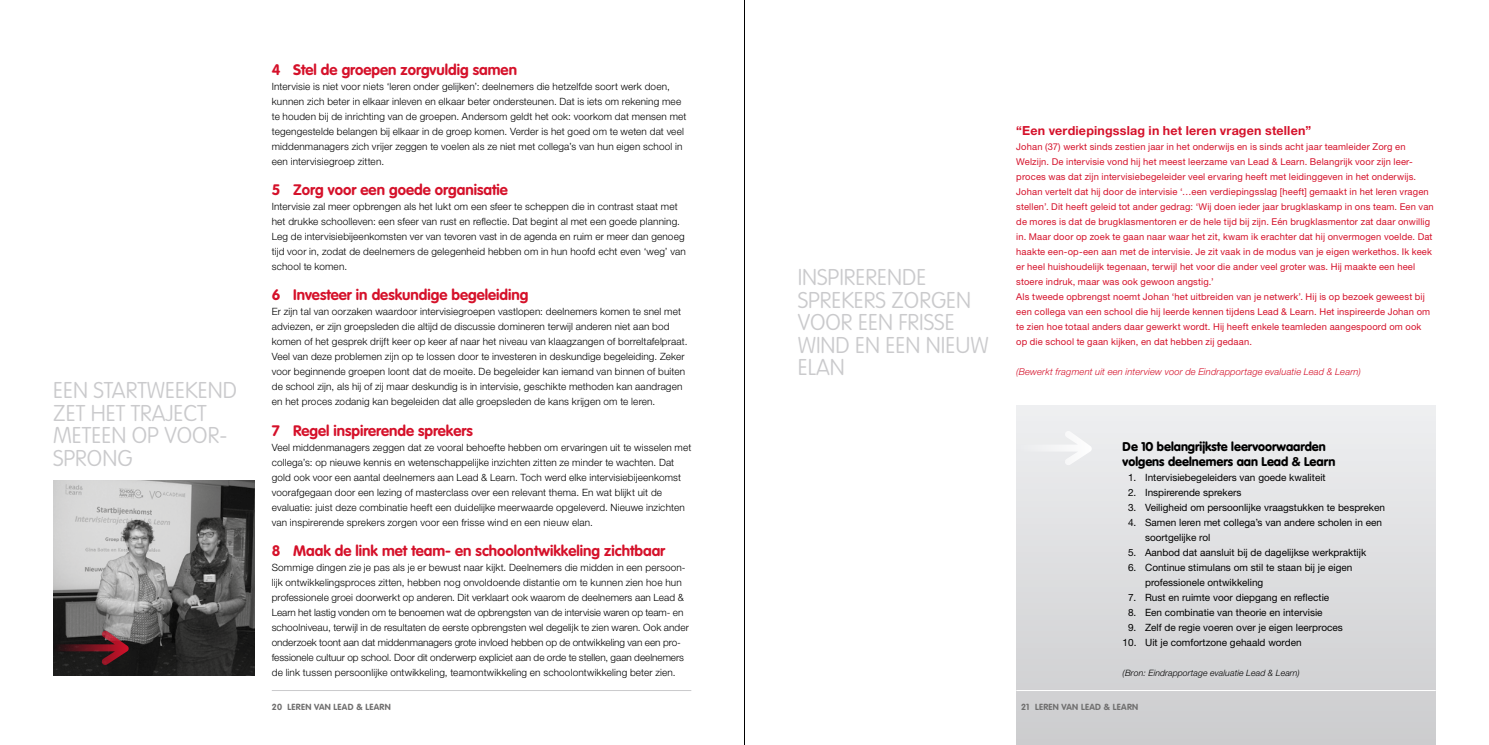
<style>
.page{position:relative;width:1489px;height:745px;background:#fff}
.page>*{position:absolute;margin:0;border:0;box-sizing:border-box;transform-origin:0 0}
.t1{font:100 22.5px/22.5px "VAG Rounded";color:#cacacc}
.t2{font:700 15px "VAG Rounded";color:#d5112a}
.t3{font:900 12.5px/15px "VAG Rounded";color:#000}
.t4{font:700 12.5px "Helvetica Neue";letter-spacing:.015em;color:#d5112a}
.t5{font:300 10px/15px "Helvetica Neue";letter-spacing:.015em;color:#000}
.t6{font:10px/15px "Helvetica Neue";color:#000}
.t7{font:9.38px/15px "Helvetica Neue";letter-spacing:.015em;color:#d5112a}
.t8{font:italic 300 9.38px "Helvetica Neue";letter-spacing:.015em;color:#d5112a}
.t9{font:700 8.75px "VAG Rounded";letter-spacing:.03em;color:#706f6f}
.t10{font:italic 300 8.75px "Helvetica Neue";letter-spacing:.01em;color:#000}
</style>
<div class="page">
<hr style="left:272px;top:689px;width:419px;height:1px;background:#cacacc">
<div style="left:1016px;top:405px;width:419px;height:339px;background:linear-gradient(to bottom,#eeeff1,#ccccce)"></div>
<svg style="left:1016px;top:430px;width:75px;height:35px"></svg>
<hr style="left:1016px;top:689px;width:419px;height:1px;background:#fff">
<img style="left:53px;top:480px;width:201px;height:195px">
<svg style="left:53px;top:630px;width:76px;height:35px;background:#4a282c"></svg>
<hr style="left:744px;top:0;width:1px;height:744px;background:#000">
<h1 class="t1" style="left:53px;top:378px;width:185px">EEN STARTWEEKEND<br>ZET HET TRAJECT<br>METEEN OP VOOR-<br>SPRONG</h1>
<h2 class="t2" style="left:272px;top:61px;width:247px">4 Stel de groepen zorgvuldig samen</h2>
<p class="t5" style="left:272px;top:79px;width:416px">Intervisie is niet voor niets ‘leren onder gelijken’: deelnemers die hetzelfde soort werk doen, kunnen zich beter in elkaar inleven en elkaar beter ondersteunen. Dat is iets om rekening mee te houden bij de inrichting van de groepen. Andersom geldt het ook: voorkom dat mensen met tegengestelde belangen bij elkaar in de groep komen. Verder is het goed om te weten dat veel middenmanagers zich vrijer zeggen te voelen als ze niet met collega’s van hun eigen school in een intervisiegroep zitten.</p>
<h2 class="t2" style="left:272px;top:181px;width:237px">5 Zorg voor een goede organisatie</h2>
<p class="t5" style="left:272px;top:199px;width:415px">Intervisie zal meer opbrengen als het lukt om een sfeer te scheppen die in contrast staat met het drukke schoolleven: een sfeer van rust en reflectie. Dat begint al met een goede planning.<br>Leg de intervisiebijeenkomsten ver van tevoren vast in de agenda en ruim er meer dan genoeg tijd voor in, zodat de deelnemers de gelegenheid hebben om in hun hoofd echt even ‘weg’ van school te komen.</p>
<h2 class="t2" style="left:272px;top:286px;width:258px">6 Investeer in deskundige begeleiding</h2>
<p class="t5" style="left:272px;top:304px;width:417px">Er zijn tal van oorzaken waardoor intervisiegroepen vastlopen: deelnemers komen te snel met adviezen, er zijn groepsleden die altijd de discussie domineren terwijl anderen niet aan bod komen of het gesprek drijft keer op keer af naar het niveau van klaagzangen of borreltafelpraat.<br>Veel van deze problemen zijn op te lossen door te investeren in deskundige begeleiding. Zeker voor beginnende groepen loont dat de moeite. De begeleider kan iemand van binnen of buiten de school zijn, als hij of zij maar deskundig is in intervisie, geschikte methoden kan aandragen en het proces zodanig kan begeleiden dat alle groepsleden de kans krijgen om te leren.</p>
<h2 class="t2" style="left:272px;top:421px;width:202px">7 Regel inspirerende sprekers</h2>
<p class="t5" style="left:272px;top:439px;width:421px">Veel middenmanagers zeggen dat ze vooral behoefte hebben om ervaringen uit te wisselen met collega’s: op nieuwe kennis en wetenschappelijke inzichten zitten ze minder te wachten. Dat gold ook voor een aantal deelnemers aan Lead &amp; Learn. Toch werd elke intervisiebijeenkomst voorafgegaan door een lezing of masterclass over een relevant thema. En wat blijkt uit de evaluatie: juist deze combinatie heeft een duidelijke meerwaarde opgeleverd. Nieuwe inzichten van inspirerende sprekers zorgen voor een frisse wind en een nieuw elan.</p>
<h2 class="t2" style="left:272px;top:541px;width:395px">8 Maak de link met team- en schoolontwikkeling zichtbaar</h2>
<p class="t5" style="left:272px;top:559px;width:418px">Sommige dingen zie je pas als je er bewust naar kijkt. Deelnemers die midden in een persoon&shy;lijk ontwikkelingsproces zitten, hebben nog onvoldoende distantie om te kunnen zien hoe hun professionele groei doorwerkt op anderen. Dit verklaart ook waarom de deelnemers aan Lead &amp; Learn het lastig vonden om te benoemen wat de opbrengsten van de intervisie waren op team- en schoolniveau, terwijl in de resultaten de eerste opbrengsten wel degelijk te zien waren. Ook ander onderzoek toont aan dat middenmanagers grote invloed hebben op de ontwikkeling van een pro&shy;fessionele cultuur op school. Door dit onderwerp expliciet aan de orde te stellen, gaan deelnemers de link tussen persoonlijke ontwikkeling, teamontwikkeling en schoolontwikkeling beter zien.</p>
<p class="t9" style="left:272px;top:701px;width:120px">20 LEREN VAN LEAD &amp; LEARN</p>
<h1 class="t1" style="left:797px;top:266px;width:193px">INSPIRERENDE<br>SPREKERS ZORGEN<br>VOOR EEN FRISSE<br>WIND EN EEN NIEUW<br>ELAN</h1>
<p class="t4" style="left:1016px;top:123px;width:296px">“Een verdiepingsslag in het leren vragen stellen”</p>
<p class="t7" style="left:1016px;top:139px;width:419px">Johan (37) werkt sinds zestien jaar in het onderwijs en is sinds acht jaar teamleider Zorg en Welzijn. De intervisie vond hij het meest leerzame van Lead &amp; Learn. Belangrijk voor zijn leer&shy;proces was dat zijn intervisiebegeleider veel ervaring heeft met leidinggeven in het onderwijs.<br>Johan vertelt dat hij door de intervisie ‘…een verdiepingsslag [heeft] gemaakt in het leren vragen stellen’. Dit heeft geleid tot ander gedrag: ‘Wij doen ieder jaar brugklaskamp in ons team. Een van de mores is dat de brugklasmentoren er de hele tijd bij zijn. Eén brugklasmentor zat daar onwillig in. Maar door op zoek te gaan naar waar het zit, kwam ik erachter dat hij onvermogen voelde. Dat haakte een-op-een aan met de intervisie. Je zit vaak in de modus van je eigen werkethos. Ik keek er heel huishoudelijk tegenaan, terwijl het voor die ander veel groter was. Hij maakte een heel stoere indruk, maar was ook gewoon angstig.’<br>Als tweede opbrengst noemt Johan ‘het uitbreiden van je netwerk’. Hij is op bezoek geweest bij een collega van een school die hij leerde kennen tijdens Lead &amp; Learn. Het inspireerde Johan om te zien hoe totaal anders daar gewerkt wordt. Hij heeft enkele teamleden aangespoord om ook op die school te gaan kijken, en dat hebben zij gedaan.</p>
<p class="t8" style="left:1016px;top:366px;width:346px">(Bewerkt fragment uit een interview voor de Eindrapportage evaluatie Lead &amp; Learn)</p>
<p class="t3" style="left:1122px;top:438px;width:214px">De 10 belangrijkste leervoorwaarden volgens deelnemers aan Lead &amp; Learn</p>
<p class="t6" style="left:1127px;top:469px;width:199px">1. Intervisiebegeleiders van goede kwaliteit</p>
<p class="t6" style="left:1127px;top:484px;width:115px">2. Inspirerende sprekers</p>
<p class="t6" style="left:1127px;top:499px;width:258px">3. Veiligheid om persoonlijke vraagstukken te bespreken</p>
<p class="t6" style="left:1144px;top:514px;width:238px;text-indent:-17px">4. Samen leren met collega’s van andere scholen in een soortgelijke rol</p>
<p class="t6" style="left:1127px;top:544px;width:240px">5. Aanbod dat aansluit bij de dagelijkse werkpraktijk</p>
<p class="t6" style="left:1144px;top:559px;width:209px;text-indent:-17px">6. Continue stimulans om stil te staan bij je eigen professionele ontwikkeling</p>
<p class="t6" style="left:1127px;top:589px;width:203px">7. Rust en ruimte voor diepgang en reflectie</p>
<p class="t6" style="left:1127px;top:604px;width:196px">8. Een combinatie van theorie en intervisie</p>
<p class="t6" style="left:1127px;top:619px;width:216px">9. Zelf de regie voeren over je eigen leerproces</p>
<p class="t6" style="left:1122px;top:634px;width:180px">10. Uit je comfortzone gehaald worden</p>
<p class="t10" style="left:1122px;top:667px;width:179px">(Bron: Eindrapportage evaluatie Lead &amp; Learn)</p>
<p class="t9" style="left:1020px;top:701px;width:119px">21 LEREN VAN LEAD &amp; LEARN</p>
</div>
